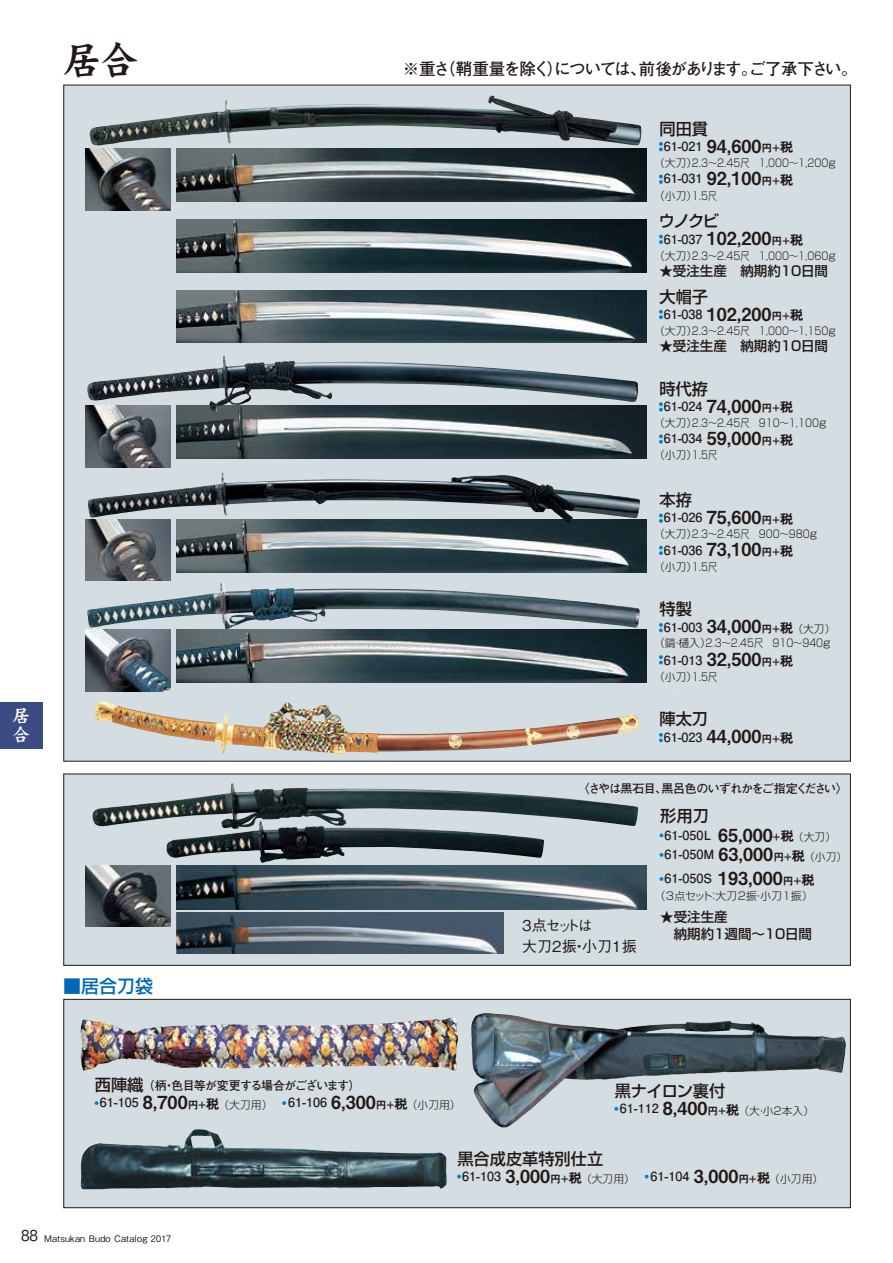
<style>
.page{position:relative;width:893px;height:1263px;background:#fff}
.page>*{position:absolute;margin:0;border:0;box-sizing:border-box;transform-origin:0 0}
.t1{font:39px "DF Kai Sho Std W9";color:#221815}
.t2{font:18px "Midashi Go Pro MB31";color:#221815}
.t3{font:500 18px "Shin Go Pro";color:#0068b7}
.t4{font:18px/19.8px "DF Kai Sho Std W9";color:#fff}
.t5{font:700 16.5px "Futo Go B101 Pro";letter-spacing:-.075em;color:#221815}
.t6{font:500 16.2px "Shin Go Pro";color:#221815}
.t7{font:500 16.2px "Shin Go Pro";letter-spacing:-.03em;color:#221815}
.t8{font:500 15px/21px "Gothic BBB Pro";color:#221815}
.t9{font:500 13.5px/16.5px "Shin Go Pro";color:#221815}
.t10{font:700 12.6px/19.5px "Futo Go B101 Pro";color:#221815}
.t11{font:700 12px "Futo Go B101 Pro";letter-spacing:-.07em;color:#221815}
.t12{font:300 10.8px "Shin Go Pro";color:#221815}
.t13{font:300 10.8px "Shin Go Pro";letter-spacing:.025em;color:#221815}
.t14{font:500 9px "Gothic BBB Pro";letter-spacing:.025em;color:#221815}
.s1{font-family:"Midashi Go Pro MB31";font-weight:400;font-size:18px}
.s2{font-family:"Midashi Go Pro MB31";font-weight:400;font-size:13.5px}
.s3{font-family:"Futo Go B101 Pro";font-weight:700;font-size:12.6px}
.s4{font-size:10.8px}
.s5{font-size:13.5px}
.s6{font-family:"Shin Go Pro";font-weight:500;font-size:16.2px}
.s7{font-family:"Midashi Go Pro MB31";font-weight:400}
.s8{font-size:15px}
</style>
<div class="page">
<div style="left:63px;top:85px;width:788px;height:676px;background:#d4dde1;border:1px solid #221815"></div>
<svg style="left:63px;top:999px;width:788px;height:209px;fill:#d4dde1"></svg>
<div style="left:63px;top:773px;width:788px;height:193px;background:#d4dde1;border:1px solid #221815"></div>
<div style="left:0;top:702px;width:43px;height:46px;background:#3b4c85"></div>
<img style="left:177px;top:630px;width:469px;height:53px">
<img style="left:177px;top:520px;width:469px;height:52px">
<img style="left:177px;top:149px;width:469px;height:53px">
<img style="left:471px;top:1013px;width:375px;height:115px">
<img style="left:139px;top:1017px;width:312px;height:14px">
<img style="left:81px;top:1129px;width:366px;height:60px">
<img style="left:94px;top:688px;width:584px;height:66px">
<img style="left:89px;top:96px;width:553px;height:50px">
<img style="left:87px;top:472px;width:554px;height:51px">
<img style="left:87px;top:582px;width:554px;height:48px">
<img style="left:85px;top:149px;width:85px;height:61px">
<img style="left:85px;top:630px;width:85px;height:61px">
<img style="left:85px;top:520px;width:85px;height:61px">
<img style="left:177px;top:406px;width:469px;height:52px">
<img style="left:85px;top:406px;width:85px;height:61px">
<img style="left:177px;top:290px;width:469px;height:53px">
<img style="left:177px;top:219px;width:469px;height:53px">
<img style="left:177px;top:913px;width:326px;height:40px">
<img style="left:85px;top:865px;width:85px;height:61px">
<img style="left:177px;top:865px;width:469px;height:44px">
<img style="left:87px;top:357px;width:551px;height:55px">
<img style="left:92px;top:783px;width:546px;height:44px">
<img style="left:166px;top:821px;width:378px;height:42px">
<svg style="left:95px;top:1101px;width:3px;height:4px"></svg>
<svg style="left:282px;top:1101px;width:4px;height:4px"></svg>
<svg style="left:457px;top:1175px;width:4px;height:3px"></svg>
<svg style="left:645px;top:1175px;width:4px;height:3px"></svg>
<svg style="left:614px;top:1107px;width:4px;height:4px"></svg>
<svg style="left:659px;top:142px;width:4px;height:9px"></svg>
<svg style="left:659px;top:175px;width:4px;height:9px"></svg>
<svg style="left:659px;top:235px;width:4px;height:9px"></svg>
<svg style="left:659px;top:310px;width:4px;height:9px"></svg>
<svg style="left:659px;top:402px;width:4px;height:10px"></svg>
<svg style="left:659px;top:434px;width:4px;height:10px"></svg>
<svg style="left:659px;top:514px;width:4px;height:9px"></svg>
<svg style="left:659px;top:546px;width:4px;height:9px"></svg>
<svg style="left:659px;top:623px;width:4px;height:9px"></svg>
<svg style="left:659px;top:655px;width:4px;height:9px"></svg>
<svg style="left:659px;top:733px;width:4px;height:9px"></svg>
<svg style="left:659px;top:833px;width:4px;height:4px"></svg>
<svg style="left:659px;top:853px;width:4px;height:4px"></svg>
<svg style="left:659px;top:877px;width:4px;height:4px"></svg>
<p class="t4" style="left:12px;top:705px;width:19px">居合</p>
<p class="t1" style="left:62px;top:39px;width:78px">居合</p>
<p class="t3" style="left:63px;top:971px;width:91px">■居合刀袋</p>
<p class="t5" style="left:403px;top:56px;width:456px">※重さ（鞘重量を除く）については、前後があります。ご了承下さい。</p>
<p class="t6" style="left:659px;top:115px;width:50px">同田貫</p>
<p class="t10" style="left:664px;top:135px;width:131px">61-021 <span class="s1">94,600</span><sub>円+</sub><span class="s2">税</span></p>
<p class="t12" style="left:654px;top:154px;width:183px">（大刀）2.3～2.45尺　1,000～1,200g</p>
<p class="t10" style="left:664px;top:167px;width:131px">61-031 <span class="s1">92,100</span><sub>円+</sub><span class="s2">税</span></p>
<p class="t12" style="left:654px;top:187px;width:64px">（小刀）1.5尺</p>
<p class="t6" style="left:659px;top:208px;width:62px">ウノクビ</p>
<p class="t2" style="left:664px;top:224px;width:141px"><span class="s3">61-037</span> 102,200<span class="s4">円+</span><span class="s5">税</span></p>
<p class="t12" style="left:654px;top:247px;width:183px">（大刀）2.3～2.45尺　1,000～1,060g</p>
<p class="t9" style="left:659px;top:261px;width:170px">★受注生産　納期約10日間</p>
<p class="t6" style="left:659px;top:283px;width:50px">大帽子</p>
<p class="t2" style="left:664px;top:299px;width:141px"><span class="s3">61-038</span> 102,200<span class="s4">円+</span><span class="s5">税</span></p>
<p class="t12" style="left:654px;top:322px;width:183px">（大刀）2.3～2.45尺　1,000～1,150g</p>
<p class="t9" style="left:659px;top:336px;width:170px">★受注生産　納期約10日間</p>
<p class="t6" style="left:659px;top:375px;width:50px">時代拵</p>
<p class="t10" style="left:664px;top:395px;width:131px">61-024 <span class="s1">74,000</span><sub>円+</sub><span class="s2">税</span></p>
<p class="t12" style="left:654px;top:414px;width:174px">（大刀）2.3～2.45尺　910～1,100g</p>
<p class="t10" style="left:664px;top:427px;width:131px">61-034 <span class="s1">59,000</span><sub>円+</sub><span class="s2">税</span></p>
<p class="t12" style="left:654px;top:446px;width:65px">（小刀）1.5尺</p>
<p class="t6" style="left:659px;top:486px;width:34px">本拵</p>
<p class="t10" style="left:664px;top:506px;width:131px">61-026 <span class="s1">75,600</span><sub>円+</sub><span class="s2">税</span></p>
<p class="t12" style="left:654px;top:525px;width:164px">（大刀）2.3～2.45尺　900～980g</p>
<p class="t10" style="left:664px;top:538px;width:131px">61-036 <span class="s1">73,100</span><sub>円+</sub><span class="s2">税</span></p>
<p class="t12" style="left:654px;top:558px;width:65px">（小刀）1.5尺</p>
<p class="t6" style="left:659px;top:596px;width:34px">特製</p>
<p class="t10" style="left:664px;top:615px;width:173px">61-003 <span class="s1">34,000</span><sub>円+</sub><span class="s2">税</span> <sub>（大刀）</sub></p>
<p class="t12" style="left:654px;top:634px;width:178px">（鎬・樋入）2.3～2.45尺　910～940g</p>
<p class="t10" style="left:664px;top:648px;width:131px">61-013 <span class="s1">32,500</span><sub>円+</sub><span class="s2">税</span></p>
<p class="t12" style="left:654px;top:668px;width:65px">（小刀）1.5尺</p>
<p class="t6" style="left:659px;top:706px;width:50px">陣太刀</p>
<p class="t10" style="left:664px;top:725px;width:131px">61-023 <span class="s1">44,000</span><sub>円+</sub><span class="s2">税</span></p>
<p class="t11" style="left:577px;top:779px;width:272px">〈さやは黒石目、黒呂色のいずれかをご指定ください〉</p>
<p class="t8" style="left:522px;top:912px;width:116px">3点セットは<br>大刀2振・小刀1振</p>
<p class="t6" style="left:660px;top:803px;width:50px">形用刀</p>
<p class="t10" style="left:664px;top:824px;width:184px">61-050L <span class="s1">65,000</span><sub>+</sub><span class="s2">税</span> <sub>（大刀）<br></sub>61-050M <span class="s1">63,000</span><sub>円+</sub><span class="s2">税</span> <sub>（小刀）</sub></p>
<p class="t10" style="left:664px;top:867px;width:152px">61-050S <span class="s1">193,000</span><sub>円+</sub><span class="s2">税</span></p>
<p class="t13" style="left:655px;top:886px;width:159px">（3点セット：大刀2振・小刀1振）</p>
<p class="t9" style="left:660px;top:907px;width:153px">★受注生産<br>　納期約1週間～10日間</p>
<p class="t11" style="left:95px;top:1075px;width:267px"><span class="s6">西陣織</span> （柄・色目等が変更する場合がございます）</p>
<p class="t10" style="left:100px;top:1091px;width:362px">61-105 <span class="s1">8,700</span><sub>円+</sub><span class="s2">税</span> <sub>（大刀用）</sub> 61-106 <span class="s1">6,300</span><sub>円+</sub><span class="s2">税</span> <sub>（小刀用）</sub></p>
<p class="t7" style="left:615px;top:1078px;width:112px">黒ナイロン裏付</p>
<p class="t12" style="left:620px;top:1102px;width:196px"><span class="s3">61-112</span> <span class="s1">8,400</span><span class="s7">円+</span><span class="s2">税</span> （大・小2本入）</p>
<p class="t6" style="left:457px;top:1146px;width:147px">黒合成皮革特別仕立</p>
<p class="t10" style="left:462px;top:1165px;width:362px">61-103 <span class="s1">3,000</span><sub>円+</sub><span class="s2">税</span> <sub>（大刀用）</sub> 61-104 <span class="s1">3,000</span><sub>円+</sub><span class="s2">税</span> <sub>（小刀用）</sub></p>
<p class="t14" style="left:21px;top:1231px;width:152px"><span class="s8">88</span> Matsukan Budo Catalog 2017</p>
</div>
